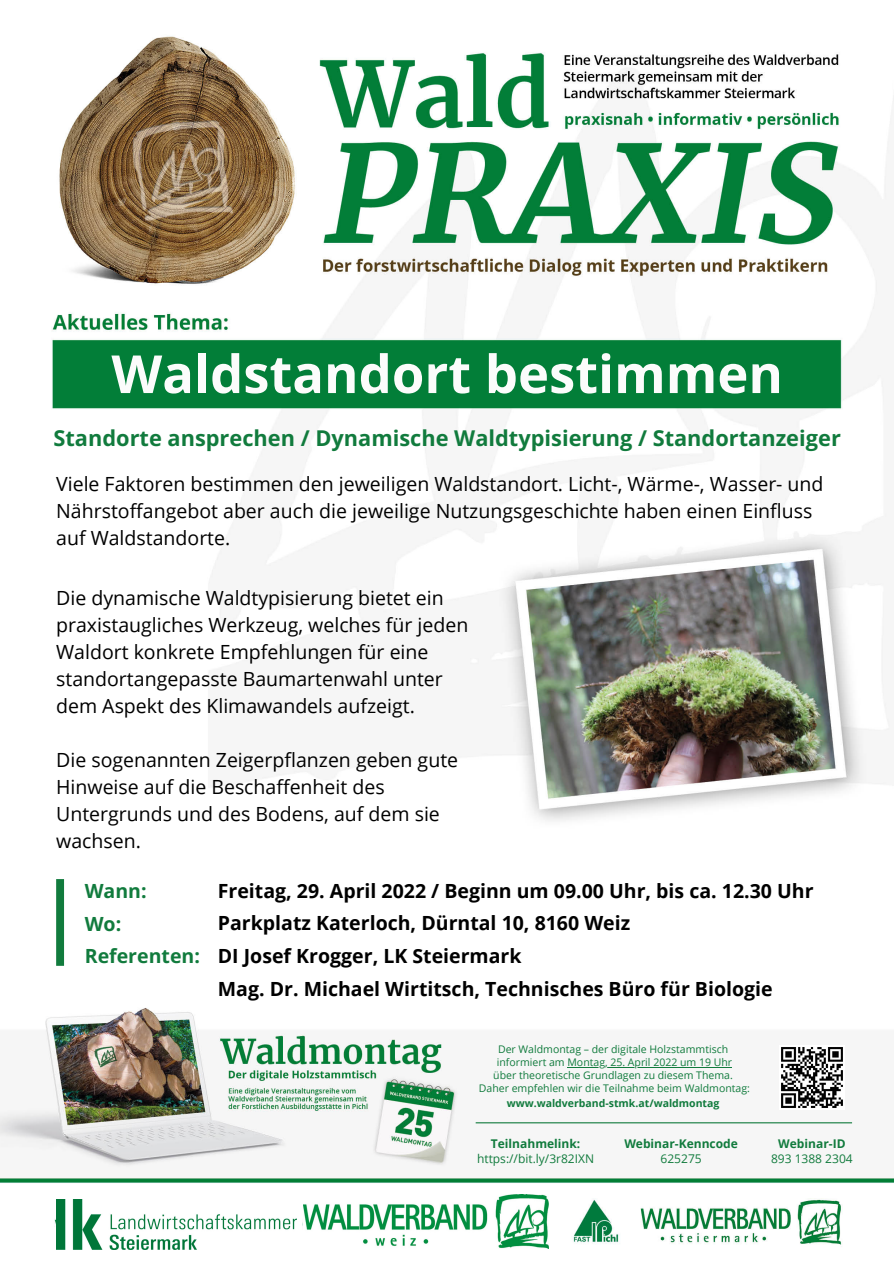
<style>
.page{position:relative;width:894px;height:1264px;background:#fff}
.page>*{position:absolute;margin:0;border:0;box-sizing:border-box;transform-origin:0 0}
.t1{font:700 52.5px "Open Sans";color:#fbfcfb}
.t2{font:700 21.75px "Open Sans";color:#117b3d}
.t3{font:19.5px/27px "Open Sans";color:#000}
.t4{font:700 19.5px "Open Sans";color:#000}
.t5{font:700 19.5px "Open Sans";color:#117b3d}
.t6{font:700 12px "Open Sans";color:#117b3d}
.t7{font:12px "Open Sans";color:#117b3d}
.t8{font:10.5px "Open Sans";color:#117b3d}
.t9{font:700 10.5px "Open Sans";color:#117b3d}
</style>
<div class="page">
<img style="left:0;top:36px;width:893px;height:1214px">
<div style="left:56px;top:879px;width:8px;height:86px;background:#117b3d"></div>
<hr style="left:475px;top:1122px;width:376px;height:1px;background:#117b3d">
<img style="left:779px;top:1045px;width:64px;height:64px">
<img style="left:56px;top:1199px;width:240px;height:49px">
<img style="left:303px;top:1194px;width:245px;height:54px">
<hr style="left:567px;top:1066px;width:165px;height:1px;background:#117b3d">
<p class="t1" style="left:111px;top:337px;width:672px">Waldstandort bestimmen</p>
<p class="t2" style="left:53px;top:422px;width:788px">Standorte ansprechen / Dynamische Waldtypisierung / Standortanzeiger</p>
<p class="t3" style="left:56px;top:470px;width:768px">Viele Faktoren bestimmen den jeweiligen Waldstandort. Licht-, Wärme-, Wasser- und<br>Nährstoffangebot aber auch die jeweilige Nutzungsgeschichte haben einen Einfluss auf Waldstandorte.</p>
<p class="t3" style="left:56px;top:583px;width:413px">Die dynamische Waldtypisierung bietet ein praxistaugliches Werkzeug, welches für jeden Waldort konkrete Empfehlungen für eine standortangepasste Baumartenwahl unter dem Aspekt des Klimawandels aufzeigt.</p>
<p class="t3" style="left:56px;top:745px;width:403px">Die sogenannten Zeigerpflanzen geben gute<br>Hinweise auf die Beschaffenheit des<br>Untergrunds und des Bodens, auf dem sie wachsen.</p>
<p class="t5" style="left:85px;top:877px;width:63px">Wann:</p>
<p class="t5" style="left:85px;top:909px;width:38px">Wo:</p>
<p class="t5" style="left:85px;top:942px;width:117px">Referenten:</p>
<p class="t4" style="left:218px;top:876px;width:597px">Freitag, 29. April 2022 / Beginn um 09.00 Uhr, bis ca. 12.30 Uhr</p>
<p class="t4" style="left:218px;top:909px;width:414px">Parkplatz Katerloch, Dürntal 10, 8160 Weiz</p>
<p class="t4" style="left:218px;top:942px;width:305px">DI Josef Krogger, LK Steiermark</p>
<p class="t4" style="left:218px;top:974px;width:556px">Mag. Dr. Michael Wirtitsch, Technisches Büro für Biologie</p>
<p class="t8" style="left:498px;top:1041px;width:231px">Der Waldmontag – der digitale Holzstammtisch</p>
<p class="t8" style="left:496px;top:1054px;width:237px">informiert am Montag, 25. April 2022 um 19 Uhr</p>
<p class="t8" style="left:493px;top:1067px;width:241px">über theoretische Grundlagen zu diesem Thema.</p>
<p class="t8" style="left:478px;top:1080px;width:272px">Daher empfehlen wir die Teilnahme beim Waldmontag:</p>
<p class="t9" style="left:506px;top:1095px;width:214px">www.waldverband-stmk.at/waldmontag</p>
<p class="t6" style="left:491px;top:1135px;width:91px">Teilnahmelink:</p>
<p class="t7" style="left:477px;top:1150px;width:119px">https://bit.ly/3r82IXN</p>
<p class="t6" style="left:624px;top:1135px;width:115px">Webinar-Kenncode</p>
<p class="t7" style="left:660px;top:1150px;width:43px">625275</p>
<p class="t6" style="left:778px;top:1135px;width:69px">Webinar-ID</p>
<p class="t7" style="left:770px;top:1150px;width:83px">893 1388 2304</p>
</div>
